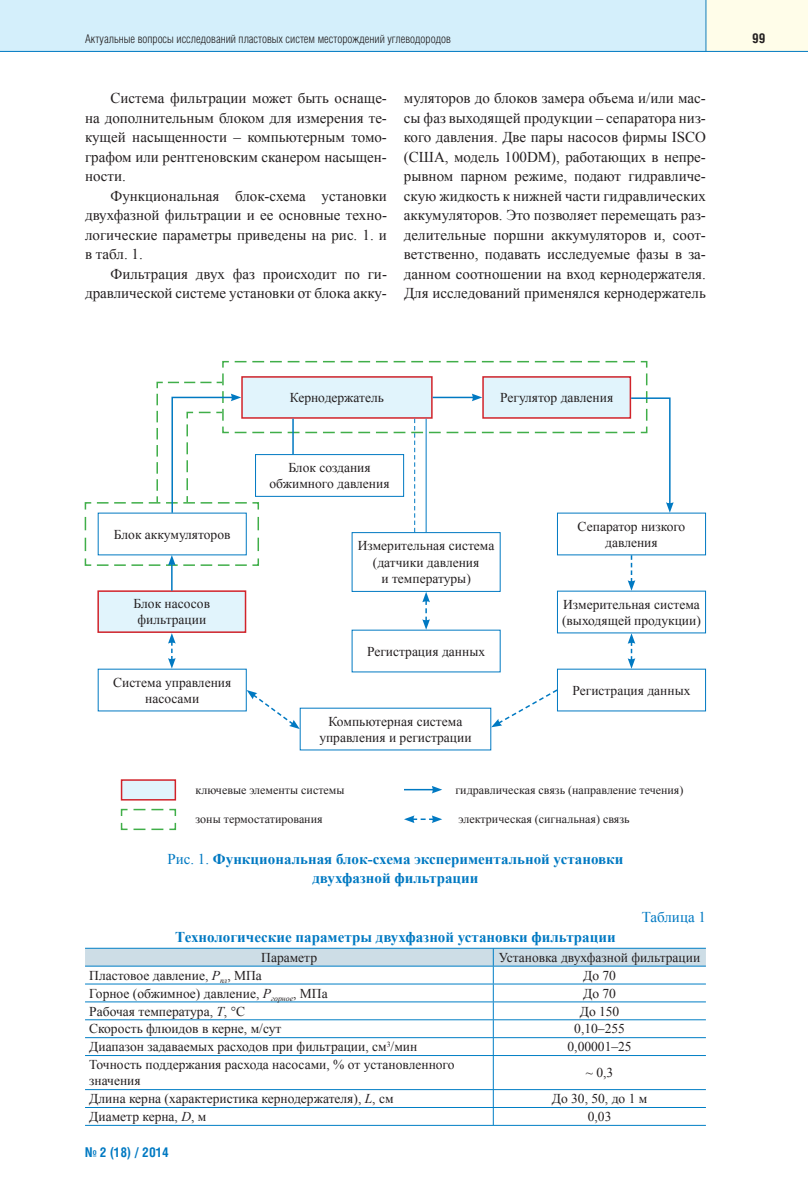
<style>
.page{position:relative;width:808px;height:1191px;background:#fff}
.page>*{position:absolute;margin:0;border:0;box-sizing:border-box;transform-origin:0 0}
.t1{font:15px/19.5px "Times New Roman";color:#231f20;text-align:justify}
.t2{font:700 15px/19.5px "Times New Roman";color:#0079c2;text-align:center}
.t3{font:15px "Times New Roman";color:#0079c2}
.t4{font:13.5px/16.2px "Times New Roman";color:#231f20;text-align:center}
.t5{font:700 13.5px "Helios Cond";color:#0079c2}
.t6{font:700 13.5px "Helios Cond";color:#231f20}
.t7{font:12px "Times New Roman";color:#231f20}
.t8{font:300 12px "Helios Cond";color:#231f20}
.s1{font-weight:400}
.s2{font-style:italic}
</style>
<div class="page">
<div style="left:0;top:0;width:706px;height:51px;background:#d4effb"></div>
<div style="left:706px;top:0;width:102px;height:51px;background:#fffde9"></div>
<hr style="left:0;top:51px;width:808px;height:1px;background:#0079c2">
<hr style="left:705px;top:0;width:1px;height:51px;background:#0079c2">
<svg style="left:85px;top:948px;width:621px;height:107px"></svg>
<hr style="left:85px;top:1055px;width:621px;height:1px;background:#007ec5">
<hr style="left:493px;top:1056px;width:1px;height:33px;background:#007ec5">
<hr style="left:85px;top:1089px;width:621px;height:1px;background:#007ec5">
<hr style="left:85px;top:1107px;width:621px;height:1px;background:#007ec5">
<svg style="left:493px;top:1090px;width:1px;height:35px"></svg>
<hr style="left:85px;top:1125px;width:621px;height:1px;background:#007ec5">
<div style="left:557px;top:513px;width:149px;height:42px;border:1px solid #0079c2"></div>
<div style="left:557px;top:591px;width:149px;height:42px;border:1px solid #0079c2"></div>
<svg style="left:491px;top:688px;width:68px;height:39px"></svg>
<svg style="left:247px;top:690px;width:53px;height:39px"></svg>
<svg style="left:404px;top:815px;width:38px;height:8px"></svg>
<svg style="left:84px;top:360px;width:590px;height:309px"></svg>
<hr style="left:404px;top:789px;width:30px;height:1px;background:#0079c2">
<svg style="left:432px;top:786px;width:10px;height:7px"></svg>
<svg style="left:120px;top:808px;width:57px;height:23px"></svg>
<div style="left:122px;top:780px;width:53px;height:20px;background:#e1f4fc"></div>
<div style="left:121px;top:779px;width:55px;height:21px;border:2px solid #d1232a"></div>
<p class="t8" style="left:85px;top:34px;width:367px">Актуальные вопросы исследований пластовых систем месторождений углеводородов</p>
<p class="t6" style="left:752px;top:33px;width:15px">99</p>
<p class="t1" style="left:85px;top:88px;width:303px;text-indent:26px">Система фильтрации может быть оснаще&shy;на дополнительным блоком для измерения те&shy;кущей насыщенности – компьютерным томо&shy;графом или рентгеновским сканером насыщен&shy;ности.</p>
<p class="t1" style="left:85px;top:186px;width:303px;text-indent:26px">Функциональная блок-схема установки двухфазной фильтрации и ее основные техно&shy;логические параметры приведены на рис. 1. и в табл. 1.</p>
<p class="t1" style="left:85px;top:264px;width:303px;text-align:right">Фильтрация двух фаз происходит по ги&shy;дравлической системе установки от блока акку-</p>
<p class="t1" style="left:404px;top:88px;width:303px">муляторов до блоков замера объема и/или мас&shy;сы фаз выходящей продукции – сепаратора низ&shy;кого давления. Две пары насосов фирмы ISCO (США, модель 100DM), работающих в непре&shy;рывном парном режиме, подают гидравличе&shy;скую жидкость к нижней части гидравлических аккумуляторов. Это позволяет перемещать раз&shy;делительные поршни аккумуляторов и, соот&shy;ветственно, подавать исследуемые фазы в за&shy;данном соотношении на вход кернодержателя.<br>Для исследований применялся кернодержатель</p>
<p class="t4" style="left:290px;top:389px;width:96px">Кернодержатель</p>
<p class="t4" style="left:500px;top:389px;width:115px">Регулятор давления</p>
<p class="t4" style="left:114px;top:526px;width:118px">Блок аккумуляторов</p>
<p class="t4" style="left:134px;top:595px;width:78px;text-align:left">Блок насосов фильтрации</p>
<p class="t4" style="left:113px;top:674px;width:120px">Система управления насосами</p>
<p class="t4" style="left:269px;top:459px;width:122px">Блок создания обжимного давления</p>
<p class="t4" style="left:358px;top:538px;width:138px">Измерительная система (датчики давления<br>и температуры)</p>
<p class="t4" style="left:367px;top:643px;width:120px">Регистрация данных</p>
<p class="t4" style="left:319px;top:713px;width:154px">Компьютерная система управления и регистрации</p>
<p class="t4" style="left:578px;top:518px;width:109px">Сепаратор низкого давления</p>
<p class="t4" style="left:562px;top:596px;width:140px;text-align:left">Измерительная система (выходящей продукции)</p>
<p class="t4" style="left:572px;top:682px;width:120px">Регистрация данных</p>
<p class="t7" style="left:196px;top:783px;width:150px">ключевые элементы системы</p>
<p class="t7" style="left:455px;top:783px;width:230px">гидравлическая связь (направление течения)</p>
<p class="t7" style="left:196px;top:812px;width:129px">зоны термостатирования</p>
<p class="t7" style="left:459px;top:812px;width:173px">электрическая (сигнальная) связь</p>
<p class="t2" style="left:167px;top:849px;width:458px"><span class="s1">Рис. 1.</span> Функциональная блок-схема экспериментальной установки двухфазной фильтрации</p>
<p class="t3" style="left:642px;top:909px;width:66px">Таблица 1</p>
<p class="t2" style="left:175px;top:927px;width:442px">Технологические параметры двухфазной установки фильтрации</p>
<p class="t4" style="left:261px;top:949px;width:57px">Параметр</p>
<p class="t4" style="left:499px;top:949px;width:203px">Установка двухфазной фильтрации</p>
<p class="t4" style="left:89px;top:967px;width:174px">Пластовое давление, <span class="s2">Р</span><sub>пл</sub>, МПа</p>
<p class="t4" style="left:583px;top:967px;width:34px">До 70</p>
<p class="t4" style="left:89px;top:985px;width:240px">Горное (обжимное) давление, <span class="s2">Р</span><sub>горное</sub>, МПа</p>
<p class="t4" style="left:583px;top:985px;width:34px">До 70</p>
<p class="t4" style="left:89px;top:1003px;width:157px">Рабочая температура, <span class="s2">Т</span>, °С</p>
<p class="t4" style="left:580px;top:1002px;width:41px">До 150</p>
<p class="t4" style="left:89px;top:1020px;width:194px">Скорость флюидов в керне, м/сут</p>
<p class="t4" style="left:574px;top:1020px;width:52px">0,10–255</p>
<p class="t4" style="left:89px;top:1038px;width:330px">Диапазон задаваемых расходов при фильтрации, см<sup>3</sup>/мин</p>
<p class="t4" style="left:567px;top:1038px;width:66px">0,00001–25</p>
<p class="t4" style="left:89px;top:1056px;width:367px;text-align:left">Точность поддержания расхода насосами, % от установленного значения</p>
<p class="t4" style="left:586px;top:1064px;width:29px">~ 0,3</p>
<p class="t4" style="left:89px;top:1090px;width:306px">Длина керна (характеристика кернодержателя), <span class="s2">L</span>, см</p>
<p class="t4" style="left:552px;top:1090px;width:97px">До 30, 50, до 1 м</p>
<p class="t4" style="left:89px;top:1108px;width:119px">Диаметр керна, <span class="s2">D</span>, м</p>
<p class="t4" style="left:588px;top:1108px;width:25px">0,03</p>
<p class="t5" style="left:85px;top:1147px;width:85px">№ 2 (18) / 2014</p>
</div>
